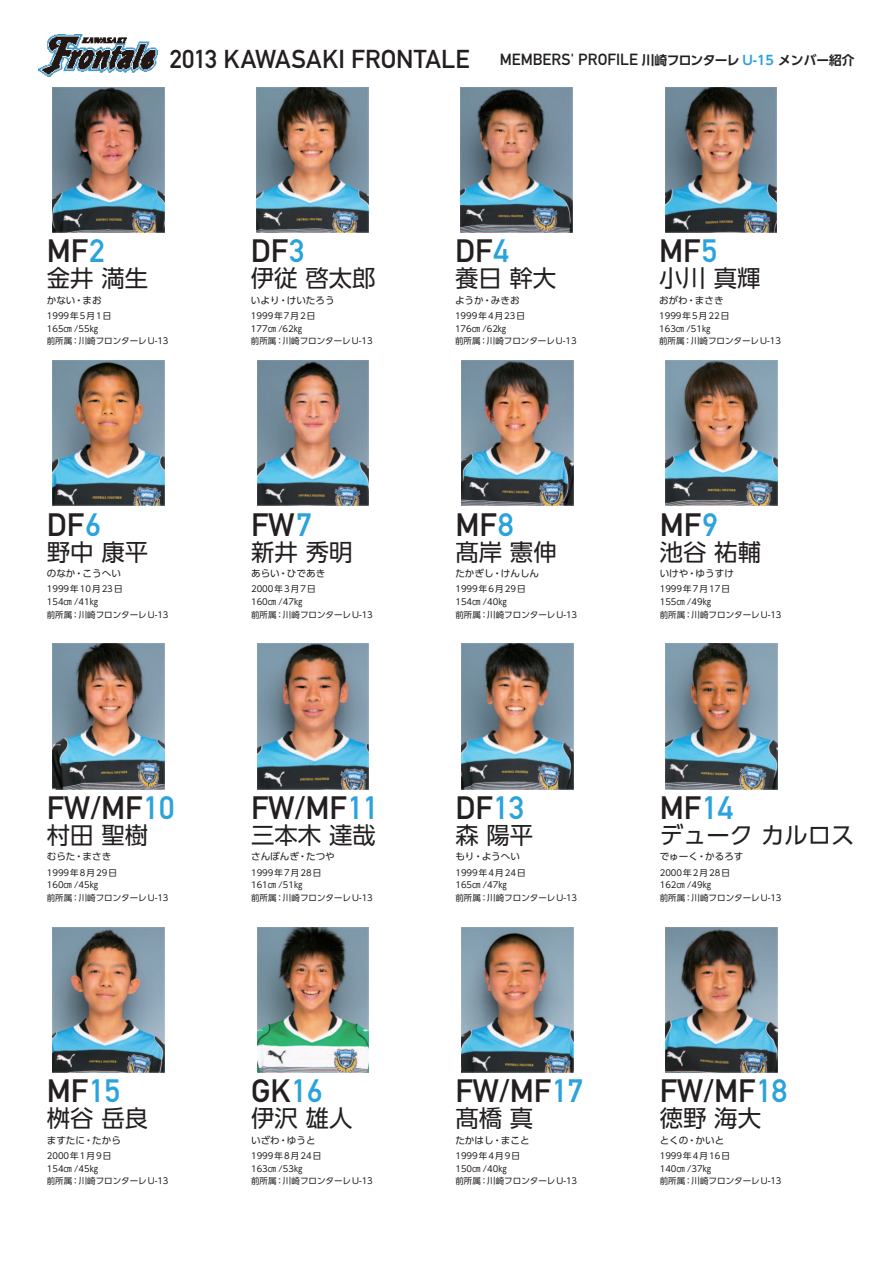
<style>
.page{position:relative;width:893px;height:1263px;background:#fff}
.page>*{position:absolute;margin:0;border:0;box-sizing:border-box;transform-origin:0 0}
.t1{font:31.95px "DIN Mittelschrift Std";color:#231f20}
.t2{font:25.5px "DIN Mittelschrift Std";letter-spacing:.005em;color:#231f20}
.t3{font:23.4px "UD Shin Go Pro";color:#231f20}
.t4{font:15.9px "DIN Mittelschrift Std";letter-spacing:.005em;color:#231f20}
.t5{font:9.6px "UD Shin Go Pro";color:#231f20}
.t6{font:8.55px/12.8px "UD Shin Go Pro";color:#231f20}
.s1{font-family:"UD Shin Go Pro De";font-weight:700;font-size:12.75px}
.s2{font-family:"UD Shin Go Pro De";font-weight:700;font-size:12.75px;color:#2aa2db}
.s3{color:#2aa2db}
</style>
<div class="page">
<img style="left:38px;top:34px;width:120px;height:43px">
<img style="left:53px;top:87px;width:111px;height:146px">
<img style="left:257px;top:87px;width:112px;height:146px">
<img style="left:461px;top:87px;width:112px;height:146px">
<img style="left:665px;top:87px;width:112px;height:146px">
<img style="left:53px;top:360px;width:111px;height:146px">
<img style="left:257px;top:360px;width:112px;height:146px">
<img style="left:461px;top:360px;width:112px;height:146px">
<img style="left:666px;top:360px;width:111px;height:146px">
<img style="left:53px;top:644px;width:111px;height:145px">
<img style="left:257px;top:644px;width:112px;height:145px">
<img style="left:461px;top:644px;width:112px;height:145px">
<img style="left:666px;top:644px;width:111px;height:145px">
<img style="left:53px;top:927px;width:111px;height:145px">
<img style="left:257px;top:927px;width:112px;height:145px">
<img style="left:461px;top:927px;width:112px;height:145px">
<img style="left:666px;top:927px;width:111px;height:145px">
<h2 class="t2" style="left:170px;top:44px;width:301px">2013 KAWASAKI FRONTALE</h2>
<h3 class="t4" style="left:500px;top:50px;width:356px">MEMBERS' PROFILE <span class="s1">川崎フロンターレ</span> <span class="s2">U-15</span> <span class="s1">メンバー紹介</span></h3>
<h1 class="t1" style="left:47px;top:232px;width:59px">MF<span class="s3">2</span></h1>
<h3 class="t3" style="left:47px;top:260px;width:103px">金井 満生</h3>
<p class="t5" style="left:47px;top:293px;width:57px">かない・まお</p>
<p class="t6" style="left:47px;top:309px;width:123px">1999年5月1日<br>165㎝ /55㎏<br>前所属：川崎フロンターレU-13</p>
<h1 class="t1" style="left:47px;top:506px;width:55px">DF<span class="s3">6</span></h1>
<h3 class="t3" style="left:47px;top:533px;width:103px">野中 康平</h3>
<p class="t5" style="left:47px;top:566px;width:76px">のなか・こうへい</p>
<p class="t6" style="left:47px;top:582px;width:123px">1999年10月23日<br>154㎝ /41㎏<br>前所属：川崎フロンターレU-13</p>
<h1 class="t1" style="left:47px;top:789px;width:129px">FW/MF<span class="s3">10</span></h1>
<h3 class="t3" style="left:47px;top:816px;width:103px">村田 聖樹</h3>
<p class="t5" style="left:47px;top:849px;width:66px">むらた・まさき</p>
<p class="t6" style="left:47px;top:866px;width:123px">1999年8月29日<br>160㎝ /45㎏<br>前所属：川崎フロンターレU-13</p>
<h1 class="t1" style="left:47px;top:1072px;width:75px">MF<span class="s3">15</span></h1>
<h3 class="t3" style="left:47px;top:1099px;width:103px">桝谷 岳良</h3>
<p class="t5" style="left:47px;top:1132px;width:76px">ますたに・たから</p>
<p class="t6" style="left:47px;top:1149px;width:123px">2000年1月9日<br>154㎝ /45㎏<br>前所属：川崎フロンターレU-13</p>
<h1 class="t1" style="left:251px;top:232px;width:55px">DF<span class="s3">3</span></h1>
<h3 class="t3" style="left:251px;top:260px;width:126px">伊従 啓太郎</h3>
<p class="t5" style="left:251px;top:293px;width:85px">いより・けいたろう</p>
<p class="t6" style="left:251px;top:309px;width:123px">1999年7月2日<br>177㎝ /62㎏<br>前所属：川崎フロンターレU-13</p>
<h1 class="t1" style="left:251px;top:506px;width:62px">FW<span class="s3">7</span></h1>
<h3 class="t3" style="left:251px;top:533px;width:103px">新井 秀明</h3>
<p class="t5" style="left:251px;top:566px;width:76px">あらい・ひであき</p>
<p class="t6" style="left:251px;top:582px;width:123px">2000年3月7日<br>160㎝ /47㎏<br>前所属：川崎フロンターレU-13</p>
<h1 class="t1" style="left:251px;top:789px;width:129px">FW/MF<span class="s3">11</span></h1>
<h3 class="t3" style="left:251px;top:816px;width:126px">三本木 達哉</h3>
<p class="t5" style="left:251px;top:849px;width:85px">さんぼんぎ・たつや</p>
<p class="t6" style="left:251px;top:866px;width:123px">1999年7月28日<br>161㎝ /51㎏<br>前所属：川崎フロンターレU-13</p>
<h1 class="t1" style="left:251px;top:1072px;width:73px">GK<span class="s3">16</span></h1>
<h3 class="t3" style="left:251px;top:1099px;width:103px">伊沢 雄人</h3>
<p class="t5" style="left:251px;top:1132px;width:66px">いざわ・ゆうと</p>
<p class="t6" style="left:251px;top:1149px;width:123px">1999年8月24日<br>163㎝ /53㎏<br>前所属：川崎フロンターレU-13</p>
<h1 class="t1" style="left:455px;top:232px;width:55px">DF<span class="s3">4</span></h1>
<h3 class="t3" style="left:455px;top:260px;width:103px">養日 幹大</h3>
<p class="t5" style="left:455px;top:293px;width:66px">ようか・みきお</p>
<p class="t6" style="left:455px;top:309px;width:123px">1999年4月23日<br>176㎝ /62㎏<br>前所属：川崎フロンターレU-13</p>
<h1 class="t1" style="left:455px;top:506px;width:59px">MF<span class="s3">8</span></h1>
<h3 class="t3" style="left:455px;top:533px;width:103px">髙岸 憲伸</h3>
<p class="t5" style="left:455px;top:566px;width:85px">たかぎし・けんしん</p>
<p class="t6" style="left:455px;top:582px;width:123px">1999年6月29日<br>154㎝ /40㎏<br>前所属：川崎フロンターレU-13</p>
<h1 class="t1" style="left:455px;top:789px;width:71px">DF<span class="s3">13</span></h1>
<h3 class="t3" style="left:455px;top:816px;width:79px">森 陽平</h3>
<p class="t5" style="left:455px;top:849px;width:66px">もり・ようへい</p>
<p class="t6" style="left:455px;top:866px;width:123px">1999年4月24日<br>165㎝ /47㎏<br>前所属：川崎フロンターレU-13</p>
<h1 class="t1" style="left:455px;top:1072px;width:129px">FW/MF<span class="s3">17</span></h1>
<h3 class="t3" style="left:455px;top:1099px;width:79px">髙橋 真</h3>
<p class="t5" style="left:455px;top:1132px;width:76px">たかはし・まこと</p>
<p class="t6" style="left:455px;top:1149px;width:123px">1999年4月9日<br>150㎝ /40㎏<br>前所属：川崎フロンターレU-13</p>
<h1 class="t1" style="left:659px;top:232px;width:59px">MF<span class="s3">5</span></h1>
<h3 class="t3" style="left:659px;top:260px;width:103px">小川 真輝</h3>
<p class="t5" style="left:659px;top:293px;width:66px">おがわ・まさき</p>
<p class="t6" style="left:659px;top:309px;width:123px">1999年5月22日<br>163㎝ /51㎏<br>前所属：川崎フロンターレU-13</p>
<h1 class="t1" style="left:660px;top:506px;width:59px">MF<span class="s3">9</span></h1>
<h3 class="t3" style="left:660px;top:533px;width:103px">池谷 祐輔</h3>
<p class="t5" style="left:660px;top:566px;width:76px">いけや・ゆうすけ</p>
<p class="t6" style="left:660px;top:582px;width:123px">1999年7月17日<br>155㎝ /49㎏<br>前所属：川崎フロンターレU-13</p>
<h1 class="t1" style="left:660px;top:789px;width:75px">MF<span class="s3">14</span></h1>
<h3 class="t3" style="left:660px;top:816px;width:196px">デューク カルロス</h3>
<p class="t5" style="left:660px;top:849px;width:85px">でゅーく・かるろす</p>
<p class="t6" style="left:660px;top:866px;width:123px">2000年2月28日<br>162㎝ /49㎏<br>前所属：川崎フロンターレU-13</p>
<h1 class="t1" style="left:660px;top:1072px;width:129px">FW/MF<span class="s3">18</span></h1>
<h3 class="t3" style="left:660px;top:1099px;width:103px">徳野 海大</h3>
<p class="t5" style="left:660px;top:1132px;width:66px">とくの・かいと</p>
<p class="t6" style="left:660px;top:1149px;width:123px">1999年4月16日<br>140㎝ /37㎏<br>前所属：川崎フロンターレU-13</p>
</div>
